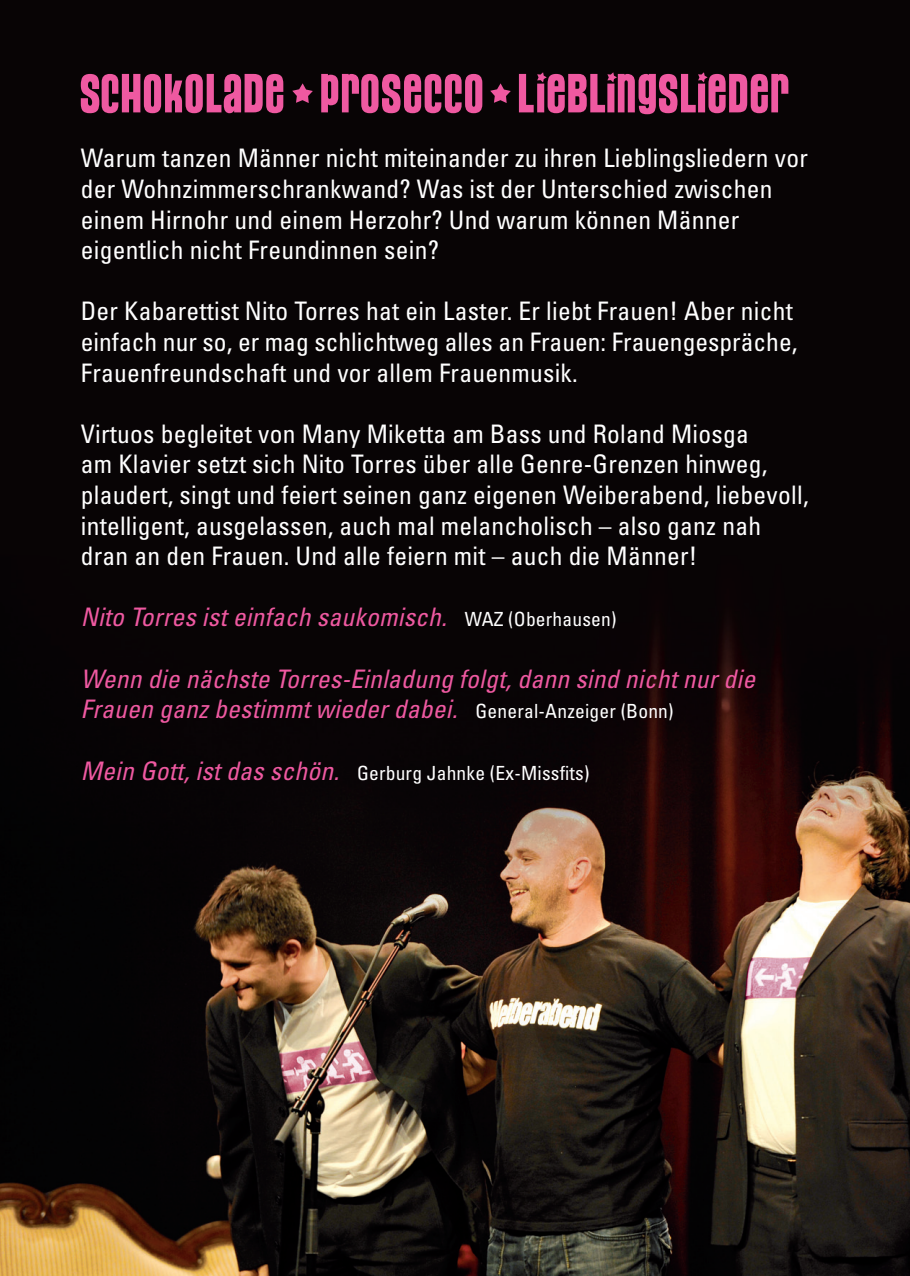
<style>
.page{position:relative;width:910px;height:1276px;background:#fff}
.page>*{position:absolute;margin:0;border:0;box-sizing:border-box;transform-origin:0 0}
.t1{font:condensed 25.5px/30.6px "Univers LT Std";letter-spacing:.01em;color:#fff}
.t2{font:italic condensed 25.5px/30.6px "Univers LT Std";letter-spacing:.01em;color:#ef59a1}
.t3{font:condensed 19.5px "Univers LT Std";letter-spacing:.01em;color:#fff}
.s1{font-style:normal;font-size:19.5px;color:#fff}
.s2{font-style:italic;font-size:25.5px;color:#ef59a1}
</style>
<div class="page">
<img style="left:0;top:0;width:910px;height:1276px">
<svg style="left:81px;top:74px;width:202px;height:39px;background:#9f3b6b"></svg>
<svg style="left:321px;top:74px;width:161px;height:39px;background:#9b3a68"></svg>
<svg style="left:519px;top:72px;width:269px;height:42px;background:#8e3560"></svg>
<svg style="left:292px;top:83px;width:21px;height:20px"></svg>
<svg style="left:490px;top:83px;width:21px;height:20px"></svg>
<p class="t1" style="left:81px;top:143px;width:729px">Warum tanzen Männer nicht miteinander zu ihren Lieblingsliedern vor der Wohnzimmerschrankwand? Was ist der Unterschied zwischen einem Hirnohr und einem Herzohr? Und warum können Männer eigentlich nicht Freundinnen sein?</p>
<p class="t1" style="left:81px;top:296px;width:718px">Der Kabarettist Nito Torres hat ein Laster. Er liebt Frauen! Aber nicht einfach nur so, er mag schlichtweg alles an Frauen: Frauengespräche,<br>Frauenfreundschaft und vor allem Frauenmusik.</p>
<p class="t1" style="left:81px;top:418px;width:729px">Virtuos begleitet von Many Miketta am Bass und Roland Miosga<br>am Klavier setzt sich Nito Torres über alle Genre-Grenzen hinweg, plaudert, singt und feiert seinen ganz eigenen Weiberabend, liebevoll, intelligent, ausgelassen, auch mal melancholisch – also ganz nah dran an den Frauen. Und alle feiern mit – auch die Männer!</p>
<p class="t2" style="left:81px;top:602px;width:537px">Nito Torres ist einfach saukomisch. <span class="s1">WAZ (Oberhausen)</span></p>
<p class="t2" style="left:81px;top:663px;width:676px">Wenn die nächste Torres-Einladung folgt, dann sind nicht nur die<br>Frauen ganz bestimmt wieder dabei. <span class="s1">General-Anzeiger (Bonn)</span></p>
<p class="t3" style="left:81px;top:760px;width:510px"><span class="s2">Mein Gott, ist das schön.</span> Gerburg Jahnke (Ex-Missfits)</p>
</div>
